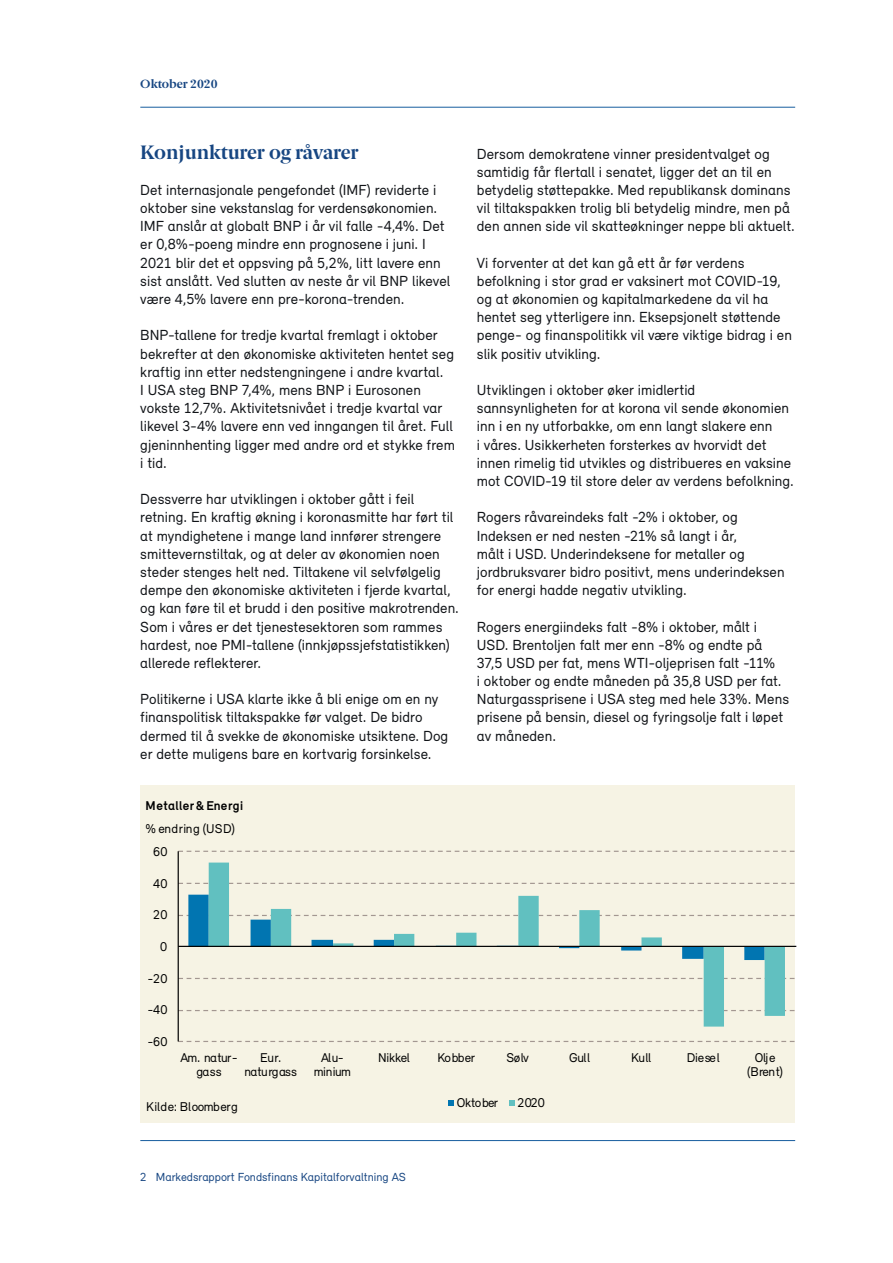
<style>
.page{position:relative;width:893px;height:1263px;background:#fff}
.page>*{position:absolute;margin:0;border:0;box-sizing:border-box;transform-origin:0 0}
.Mellomoverskrift{font:700 19.5px "Berlingske Serif";color:#174682}
.Mellomoverskrift-2{font:15px/18.1px "Relevant";letter-spacing:.005em;color:#111418}
.t1{font:13.05px/14.4px "Relevant";letter-spacing:-.015em;color:#000;text-align:center}
.t2{font:13.05px "Relevant";letter-spacing:.02em;color:#000}
.t3{font:700 13.05px "Relevant";letter-spacing:.03em;color:#000}
.t4{font:13.05px/14.4px "Relevant";letter-spacing:-.05em;color:#000;text-align:center}
.t5{font:13.05px "Relevant";letter-spacing:.035em;color:#000}
.t6{font:13.05px/14.4px "Relevant";letter-spacing:-.035em;color:#000;text-align:center}
.t7{font:12px "Relevant";color:#174682}
.t8{font:700 12px "Berlingske Serif";color:#174682}
</style>
<div class="page">
<div style="left:141px;top:785px;width:654px;height:337px;background:#f6f3e4"></div>
<svg style="left:178px;top:1041px;width:617px;height:1px"></svg>
<svg style="left:179px;top:1010px;width:616px;height:1px"></svg>
<svg style="left:179px;top:978px;width:616px;height:1px"></svg>
<svg style="left:179px;top:883px;width:616px;height:1px"></svg>
<svg style="left:179px;top:851px;width:616px;height:1px"></svg>
<svg style="left:179px;top:895px;width:617px;height:51px"></svg>
<svg style="left:209px;top:862px;width:576px;height:164px"></svg>
<hr style="left:178px;top:851px;width:1px;height:190px;background:#000">
<hr style="left:178px;top:946px;width:618px;height:1px;background:#000">
<svg style="left:448px;top:1100px;width:6px;height:6px"></svg>
<svg style="left:509px;top:1100px;width:6px;height:6px"></svg>
<hr style="left:140px;top:107px;width:655px;height:1px;background:#175d9e">
<hr style="left:140px;top:1140px;width:655px;height:1px;background:#175d9e">
<p class="t8" style="left:140px;top:74px;width:79px">Oktober 2020</p>
<p class="Mellomoverskrift" style="left:140px;top:136px;width:220px">Konjunkturer og råvarer</p>
<p class="Mellomoverskrift-2" style="left:140px;top:180px;width:312px">Det internasjonale pengefondet (IMF) reviderte i oktober sine vekstanslag for verdensøkonomien.<br>IMF anslår at globalt BNP i år vil falle -4,4%. Det er 0,8%-poeng mindre enn prognosene i juni. I 2021 blir det et oppsving på 5,2%, litt lavere enn sist anslått. Ved slutten av neste år vil BNP likevel være 4,5% lavere enn pre-korona-trenden.</p>
<p class="Mellomoverskrift-2" style="left:140px;top:326px;width:316px">BNP-tallene for tredje kvartal fremlagt i oktober bekrefter at den økonomiske aktiviteten hentet seg kraftig inn etter nedstengningene i andre kvartal.<br>I USA steg BNP 7,4%, mens BNP i Eurosonen vokste 12,7%. Aktivitetsnivået i tredje kvartal var likevel 3-4% lavere enn ved inngangen til året. Full gjeninnhenting ligger med andre ord et stykke frem i tid.</p>
<p class="Mellomoverskrift-2" style="left:140px;top:490px;width:320px">Dessverre har utviklingen i oktober gått i feil retning. En kraftig økning i koronasmitte har ført til at myndighetene i mange land innfører strengere smittevernstiltak, og at deler av økonomien noen steder stenges helt ned. Tiltakene vil selvfølgelig dempe den økonomiske aktiviteten i fjerde kvartal, og kan føre til et brudd i den positive makrotrenden.<br>Som i våres er det tjenestesektoren som rammes hardest, noe PMI-tallene (innkjøpssjefstatistikken) allerede reflekterer.</p>
<p class="Mellomoverskrift-2" style="left:140px;top:690px;width:309px">Politikerne i USA klarte ikke å bli enige om en ny finanspolitisk tiltakspakke før valget. De bidro dermed til å svekke de økonomiske utsiktene. Dog er dette muligens bare en kortvarig forsinkelse.</p>
<p class="t3" style="left:146px;top:797px;width:99px">Metaller &amp; Energi</p>
<p class="t5" style="left:145px;top:821px;width:91px">% endring (USD)</p>
<p class="t1" style="left:153px;top:844px;width:16px">60</p>
<p class="t1" style="left:153px;top:876px;width:16px">40</p>
<p class="t1" style="left:153px;top:907px;width:16px">20</p>
<p class="t1" style="left:160px;top:939px;width:9px">0</p>
<p class="t1" style="left:147px;top:971px;width:22px">-20</p>
<p class="t1" style="left:147px;top:1002px;width:22px">-40</p>
<p class="t1" style="left:147px;top:1034px;width:22px">-60</p>
<p class="Mellomoverskrift-2" style="left:477px;top:144px;width:319px">Dersom demokratene vinner presidentvalget og samtidig får flertall i senatet, ligger det an til en betydelig støttepakke. Med republikansk dominans vil tiltakspakken trolig bli betydelig mindre, men på den annen side vil skatteøkninger neppe bli aktuelt.</p>
<p class="Mellomoverskrift-2" style="left:477px;top:253px;width:317px">Vi forventer at det kan gå ett år før verdens befolkning i stor grad er vaksinert mot COVID-19, og at økonomien og kapitalmarkedene da vil ha hentet seg ytterligere inn. Eksepsjonelt støttende penge- og finanspolitikk vil være viktige bidrag i en slik positiv utvikling.</p>
<p class="Mellomoverskrift-2" style="left:477px;top:381px;width:319px">Utviklingen i oktober øker imidlertid sannsynligheten for at korona vil sende økonomien inn i en ny utforbakke, om enn langt slakere enn<br>i våres. Usikkerheten forsterkes av hvorvidt det innen rimelig tid utvikles og distribueres en vaksine mot COVID-19 til store deler av verdens befolkning.</p>
<p class="Mellomoverskrift-2" style="left:477px;top:508px;width:309px">Rogers råvareindeks falt -2% i oktober, og Indeksen er ned nesten -21% så langt i år,<br>målt i USD. Underindeksene for metaller og jordbruksvarer bidro positivt, mens underindeksen for energi hadde negativ utvikling.</p>
<p class="Mellomoverskrift-2" style="left:477px;top:617px;width:314px">Rogers energiindeks falt -8% i oktober, målt i USD. Brentoljen falt mer enn -8% og endte på 37,5 USD per fat, mens WTI-oljeprisen falt -11%<br>i oktober og endte måneden på 35,8 USD per fat.<br>Naturgassprisene i USA steg med hele 33%. Mens prisene på bensin, diesel og fyringsolje falt i løpet av måneden.</p>
<p class="t4" style="left:180px;top:1050px;width:59px">Am. natur&shy;gass</p>
<p class="t1" style="left:244px;top:1050px;width:54px">Eur. naturgass</p>
<p class="t6" style="left:314px;top:1050px;width:39px">Alu&shy;minium</p>
<p class="t1" style="left:378px;top:1050px;width:33px">Nikkel</p>
<p class="t1" style="left:437px;top:1050px;width:39px">Kobber</p>
<p class="t1" style="left:507px;top:1050px;width:24px">Sølv</p>
<p class="t1" style="left:569px;top:1050px;width:23px">Gull</p>
<p class="t1" style="left:631px;top:1050px;width:21px">Kull</p>
<p class="t1" style="left:687px;top:1050px;width:35px">Diesel</p>
<p class="t1" style="left:747px;top:1050px;width:37px">Olje (Brent)</p>
<p class="t2" style="left:146px;top:1099px;width:93px">Kilde: Bloomberg</p>
<p class="t7" style="left:140px;top:1169px;width:267px">2 Markedsrapport Fondsfinans Kapitalforvaltning AS</p>
<p class="t1" style="left:457px;top:1095px;width:43px">Oktober</p>
<p class="t1" style="left:518px;top:1095px;width:29px">2020</p>
</div>
